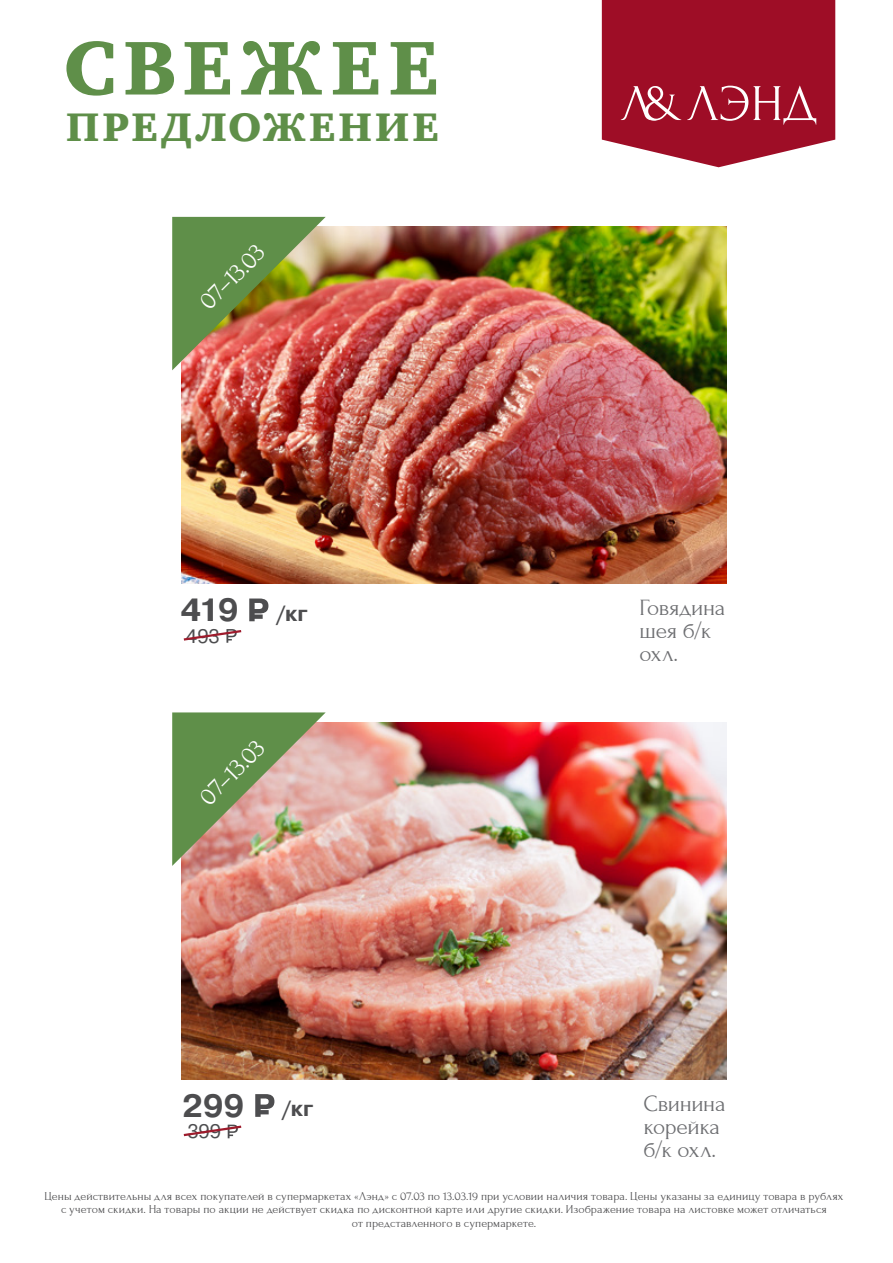
<style>
.page{position:relative;width:893px;height:1263px;background:#fff}
.page>*{position:absolute;margin:0;border:0;box-sizing:border-box;transform-origin:0 0}
.t1{font:78.15px "Charter Black C";letter-spacing:.1em;color:#5f8f49}
.t2{font:40.95px "Charter Black C";letter-spacing:.075em;color:#5f8f49}
.t3{font:700 32.1px "Pragmatica";letter-spacing:-.035em;color:#4d4d4f}
.t4{font:25.5px "Forum";color:#fff}
.t5{font:23.25px/23px "Forum";letter-spacing:-.02em;color:#6d6e71}
.t6{font:19.5px "Pragmatica";color:#4d4d4f}
.t7{font:12px/13.5px "Forum";letter-spacing:.005em;color:#4d4d4f;text-align:center}
.s1{font-size:22.05px}
</style>
<div class="page">
<svg style="left:602px;top:0;width:233px;height:167px;background:#a9293f"></svg>
<img style="left:182px;top:227px;width:544px;height:357px">
<img style="left:182px;top:722px;width:544px;height:357px">
<svg style="left:249px;top:598px;width:19px;height:23px"></svg>
<svg style="left:183px;top:629px;width:59px;height:14px"></svg>
<img style="left:172px;top:217px;width:154px;height:153px">
<svg style="left:255px;top:1094px;width:19px;height:23px"></svg>
<svg style="left:183px;top:1124px;width:59px;height:14px"></svg>
<svg style="left:172px;top:712px;width:154px;height:154px;background:#9d9c74"></svg>
<h1 class="t1" style="left:63px;top:24px;width:377px">СВЕЖЕЕ</h1>
<h2 class="t2" style="left:66px;top:104px;width:374px">ПРЕДЛОЖЕНИЕ</h2>
<h3 class="t4" style="left:194px;top:296px;width:83px;rotate:-45deg">07–13.03</h3>
<h3 class="t3" style="left:181px;top:589px;width:129px">419 <span class="s1">/кг</span></h3>
<h3 class="t6" style="left:186px;top:624px;width:36px">493</h3>
<h3 class="t4" style="left:194px;top:791px;width:83px;rotate:-45deg">07–13.03</h3>
<h3 class="t3" style="left:182px;top:1085px;width:133px">299 <span class="s1">/кг</span></h3>
<h3 class="t6" style="left:187px;top:1119px;width:35px">399</h3>
<h3 class="t5" style="left:640px;top:596px;width:87px">Говядина шея б/к охл.</h3>
<h3 class="t5" style="left:643px;top:1092px;width:84px">Свинина корейка б/к охл.</h3>
<p class="t7" style="left:45px;top:1189px;width:800px">Цены действительны для всех покупателей в супермаркетах «Лэнд» с 07.03 по 13.03.19 при условии наличия товара. Цены указаны за единицу товара в рублях с учетом скидки. На товары по акции не действует скидка по дисконтной карте или другие скидки. Изображение товара на листовке может отличаться<br>от представленного в супермаркете.</p>
</div>
